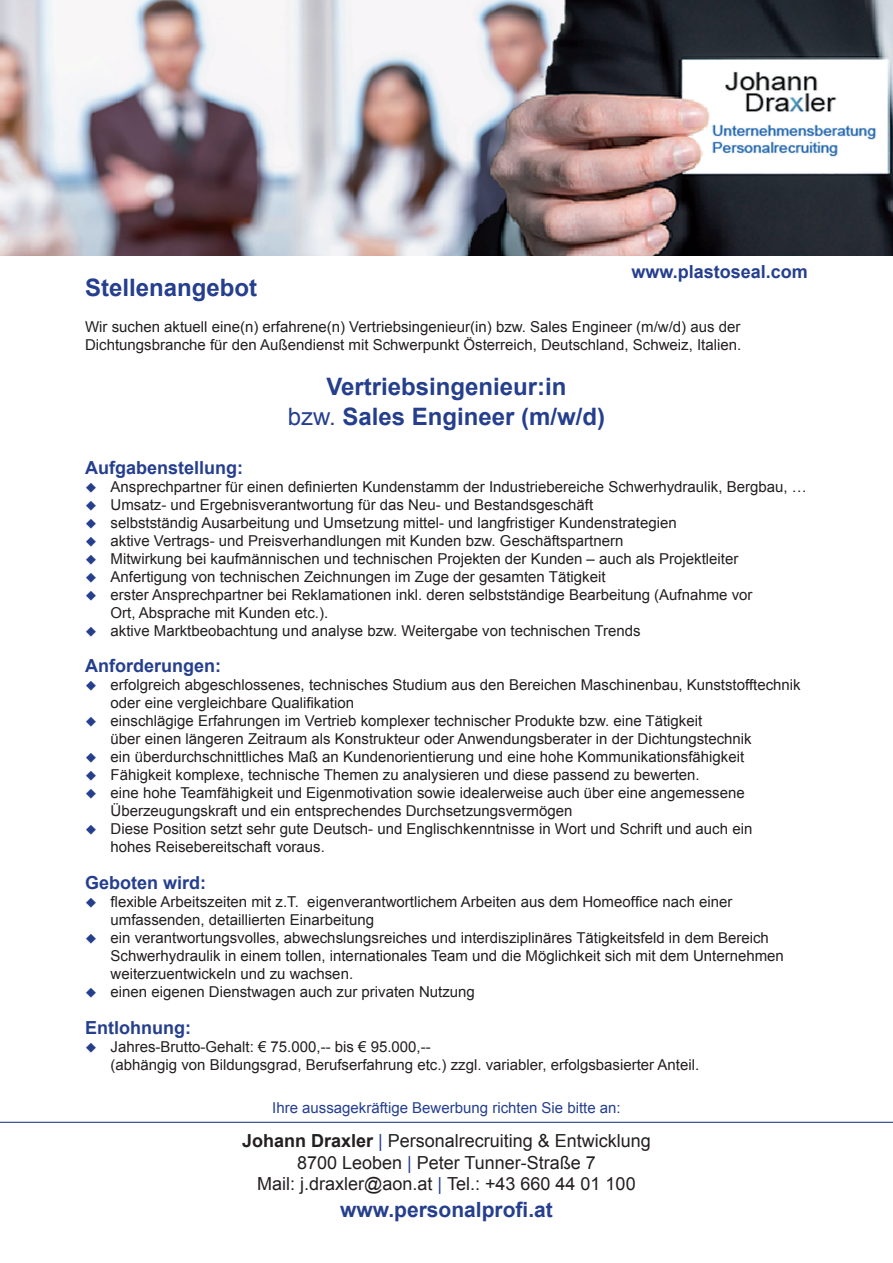
<style>
.page{position:relative;width:893px;height:1263px;background:#fff}
.page>*{position:absolute;margin:0;border:0;box-sizing:border-box;transform-origin:0 0}
.t1{font:700 24px/30px "Arial";color:#253f8e;text-align:center}
.t2{font:700 21px "Arial";color:#253f8e}
.t3{font:18px/21.6px "Arial";color:#231f20;text-align:center}
.t4{font:700 18px "Arial";color:#253f8e}
.t5{font:15px/18px "Arial";color:#231f20}
.t6{font:15px "Arial";color:#253f8e}
.s1{font-weight:400}
.s2{color:#253f8e}
.s3{font-weight:700}
</style>
<div class="page">
<img style="left:0;top:0;width:893px;height:255px">
<hr style="left:0;top:1122px;width:893px;height:1px;background:#253f8e">
<p class="t4" style="left:631px;top:260px;width:178px">www.plastoseal.com</p>
<h1 class="t1" style="left:85px;top:273px;width:174px">Stellenangebot</h1>
<p class="t5" style="left:85px;top:318px;width:658px">Wir suchen aktuell eine(n) erfahrene(n) Vertriebsingenieur(in) bzw. Sales Engineer (m/w/d) aus der<br>Dichtungsbranche für den Außendienst mit Schwerpunkt Österreich, Deutschland, Schweiz, Italien.</p>
<h1 class="t1" style="left:288px;top:372px;width:319px">Vertriebsingenieur:in<br><span class="s1">bzw.</span> Sales Engineer (m/w/d)</h1>
<p class="t4" style="left:85px;top:455px;width:160px">Aufgabenstellung:</p>
<p class="t5" style="left:85px;top:477px;width:723px"><span class="s2">◆</span> Ansprechpartner für einen definierten Kundenstamm der Industriebereiche Schwerhydraulik, Bergbau, …</p>
<p class="t5" style="left:85px;top:495px;width:510px"><span class="s2">◆</span> Umsatz- und Ergebnisverantwortung für das Neu- und Bestandsgeschäft</p>
<p class="t5" style="left:85px;top:513px;width:593px"><span class="s2">◆</span> selbstständig Ausarbeitung und Umsetzung mittel- und langfristiger Kundenstrategien</p>
<p class="t5" style="left:85px;top:531px;width:540px"><span class="s2">◆</span> aktive Vertrags- und Preisverhandlungen mit Kunden bzw. Geschäftspartnern</p>
<p class="t5" style="left:85px;top:549px;width:655px"><span class="s2">◆</span> Mitwirkung bei kaufmännischen und technischen Projekten der Kunden – auch als Projektleiter</p>
<p class="t5" style="left:85px;top:567px;width:522px"><span class="s2">◆</span> Anfertigung von technischen Zeichnungen im Zuge der gesamten Tätigkeit</p>
<p class="t5" style="left:111px;top:585px;width:643px;text-indent:-26px"><span class="s2">◆</span> erster Ansprechpartner bei Reklamationen inkl. deren selbstständige Bearbeitung (Aufnahme vor<br>Ort, Absprache mit Kunden etc.).</p>
<p class="t5" style="left:85px;top:621px;width:557px"><span class="s2">◆</span> aktive Marktbeobachtung und analyse bzw. Weitergabe von technischen Trends</p>
<p class="t4" style="left:85px;top:654px;width:137px">Anforderungen:</p>
<p class="t5" style="left:111px;top:676px;width:692px;text-indent:-26px"><span class="s2">◆</span> erfolgreich abgeschlossenes, technisches Studium aus den Bereichen Maschinenbau, Kunststofftechnik oder eine vergleichbare Qualifikation</p>
<p class="t5" style="left:111px;top:712px;width:643px;text-indent:-26px"><span class="s2">◆</span> einschlägige Erfahrungen im Vertrieb komplexer technischer Produkte bzw. eine Tätigkeit<br>über einen längeren Zeitraum als Konstrukteur oder Anwendungsberater in der Dichtungstechnik</p>
<p class="t5" style="left:85px;top:748px;width:661px"><span class="s2">◆</span> ein überdurchschnittliches Maß an Kundenorientierung und eine hohe Kommunikationsfähigkeit</p>
<p class="t5" style="left:85px;top:766px;width:616px"><span class="s2">◆</span> Fähigkeit komplexe, technische Themen zu analysieren und diese passend zu bewerten.</p>
<p class="t5" style="left:111px;top:784px;width:636px;text-indent:-26px"><span class="s2">◆</span> eine hohe Teamfähigkeit und Eigenmotivation sowie idealerweise auch über eine angemessene<br>Überzeugungskraft und ein entsprechendes Durchsetzungsvermögen</p>
<p class="t5" style="left:111px;top:820px;width:643px;text-indent:-26px"><span class="s2">◆</span> Diese Position setzt sehr gute Deutsch- und Englischkenntnisse in Wort und Schrift und auch ein hohes Reisebereitschaft voraus.</p>
<p class="t4" style="left:85px;top:871px;width:123px">Geboten wird:</p>
<p class="t5" style="left:111px;top:893px;width:623px;text-indent:-26px"><span class="s2">◆</span> flexible Arbeitszeiten mit z.T. eigenverantwortlichem Arbeiten aus dem Homeoffice nach einer umfassenden, detaillierten Einarbeitung</p>
<p class="t5" style="left:111px;top:929px;width:675px;text-indent:-26px"><span class="s2">◆</span> ein verantwortungsvolles, abwechslungsreiches und interdisziplinäres Tätigkeitsfeld in dem Bereich<br>Schwerhydraulik in einem tollen, internationales Team und die Möglichkeit sich mit dem Unternehmen weiterzuentwickeln und zu wachsen.</p>
<p class="t5" style="left:85px;top:983px;width:391px"><span class="s2">◆</span> einen eigenen Dienstwagen auch zur privaten Nutzung</p>
<p class="t4" style="left:85px;top:1015px;width:107px">Entlohnung:</p>
<p class="t5" style="left:111px;top:1037px;width:590px;text-indent:-26px"><span class="s2">◆</span> Jahres-Brutto-Gehalt: € 75.000,-- bis € 95.000,--<br>(abhängig von Bildungsgrad, Berufserfahrung etc.) zzgl. variabler, erfolgsbasierter Anteil.</p>
<p class="t6" style="left:272px;top:1098px;width:350px">Ihre aussagekräftige Bewerbung richten Sie bitte an:</p>
<p class="t3" style="left:242px;top:1130px;width:410px"><span class="s3">Johann Draxler</span> <span class="s2">|</span> Personalrecruiting &amp; Entwicklung<br>8700 Leoben <span class="s2">|</span> Peter Tunner-Straße 7<br>Mail: j.draxler@aon.at <span class="s2">|</span> Tel.: +43 660 44 01 100</p>
<h2 class="t2" style="left:340px;top:1196px;width:214px">www.personalprofi.at</h2>
</div>
